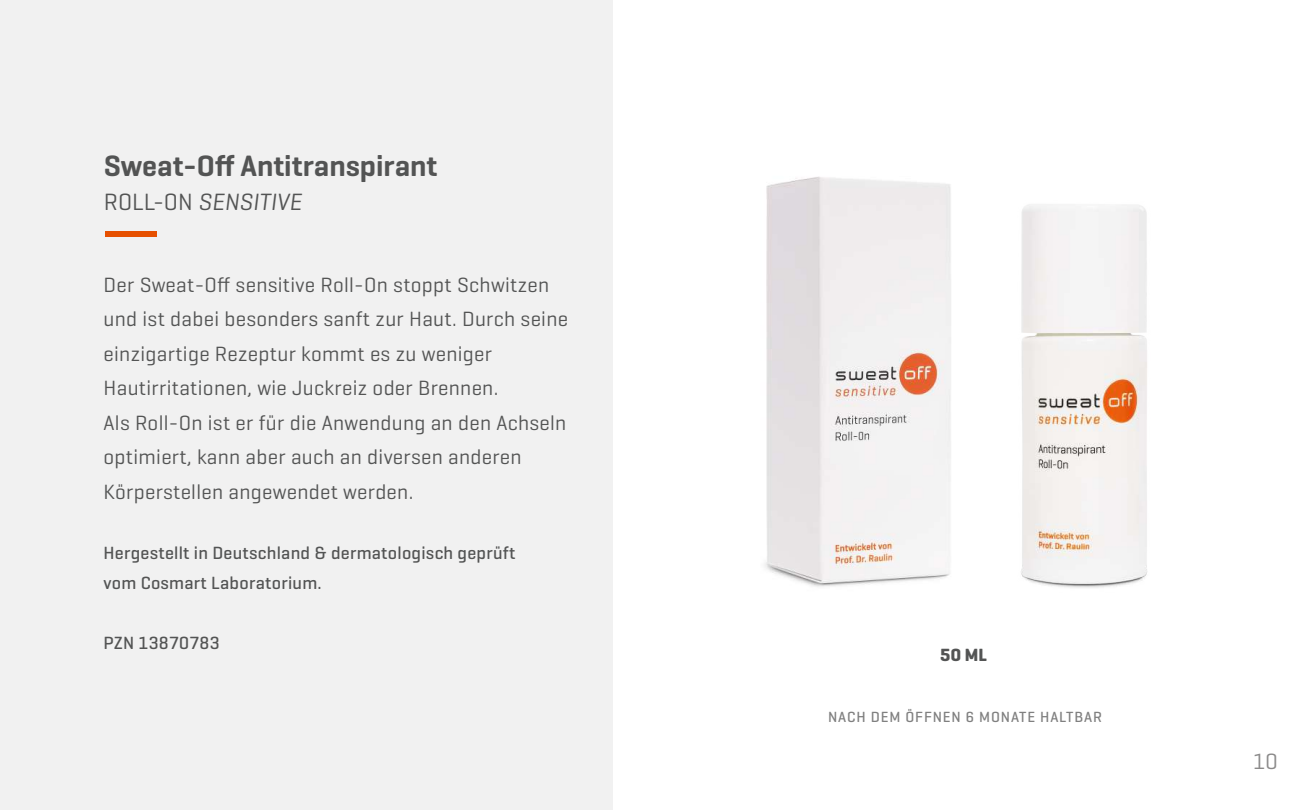
<style>
.page{position:relative;width:1315px;height:810px;background:#fff}
.page>*{position:absolute;margin:0;border:0;box-sizing:border-box;transform-origin:0 0}
.t1{font:600 30px "Geogrotesque";color:#535454}
.t2{font:italic 24px "Geogrotesque";color:#535454}
.t3{font:22.5px "Geogrotesque";color:#8b8a8a}
.t4{font:21px/34.5px "Geogrotesque";letter-spacing:.015em;color:#535454}
.t5{font:500 18px/30px "Geogrotesque";letter-spacing:.015em;color:#535454}
.t6{font:700 18px "Geogrotesque";color:#535454}
.t7{font:500 15px "Geogrotesque";letter-spacing:.06em;color:#808080}
.s1{font-style:normal}
</style>
<div class="page">
<img style="left:764px;top:176px;width:187px;height:411px">
<img style="left:1021px;top:204px;width:127px;height:384px">
<div style="left:0;top:0;width:612px;height:810px;background:#f1f1f1"></div>
<div style="left:105px;top:231px;width:51px;height:6px;background:#e65000"></div>
<h1 class="t1" style="left:104px;top:147px;width:335px">Sweat-Off Antitranspirant</h1>
<p class="t2" style="left:104px;top:187px;width:199px"><span class="s1">ROLL-ON</span> SENSITIVE</p>
<p class="t4" style="left:104px;top:267px;width:466px">Der Sweat-Off sensitive Roll-On stoppt Schwitzen und ist dabei besonders sanft zur Haut. Durch seine einzigartige Rezeptur kommt es zu weniger Hautirritationen, wie Juckreiz oder Brennen.<br>Als Roll-On ist er für die Anwendung an den Achseln optimiert, kann aber auch an diversen anderen Körperstellen angewendet werden.</p>
<p class="t5" style="left:104px;top:537px;width:413px">Hergestellt in Deutschland &amp; dermatologisch geprüft vom Cosmart Laboratorium.</p>
<p class="t5" style="left:104px;top:627px;width:117px">PZN 13870783</p>
<p class="t6" style="left:940px;top:644px;width:48px">50 ML</p>
<p class="t7" style="left:828px;top:707px;width:275px">NACH DEM ÖFFNEN 6 MONATE HALTBAR</p>
<p class="t3" style="left:1252px;top:748px;width:26px">10</p>
</div>
